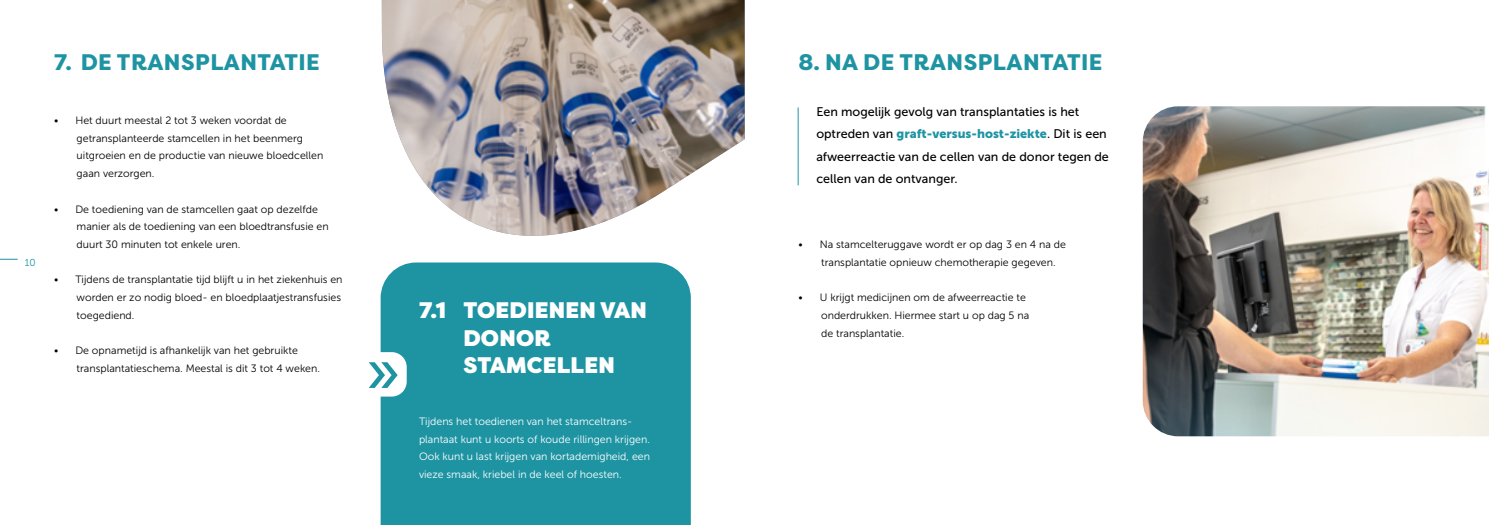
<style>
.page{position:relative;width:1489px;height:525px;background:#fff}
.page>*{position:absolute;margin:0;border:0;box-sizing:border-box;transform-origin:0 0}
.t1{font:62.5px "Museo Sans 500";color:#1e94a3}
.t2{font:800 22.5px "Filson Pro";letter-spacing:.02em;color:#1e94a3}
.t3{font:900 22.5px/27.5px "Filson Pro";letter-spacing:.01em;color:#fff}
.t4{font:12.5px/22.5px "Museo Sans 500";color:#000}
.t5{font:12.5px "Museo Sans 900";color:#1e94a3}
.t6{font:10.62px/17.8px "Museo Sans 300";color:#000}
.t7{font:10.62px/17.8px "Museo Sans 300";color:#fff}
.t8{font:10px "Museo Sans 300";color:#1e94a3}
.s1{font-family:"Museo Sans 500";color:#000}
</style>
<div class="page">
<svg style="left:0;top:259px;width:18px;height:1px"></svg>
<img style="left:382px;top:0;width:362px;height:236px">
<img style="left:1142px;top:106px;width:346px;height:330px">
<div style="left:380px;top:262px;width:310px;height:262px;background:#1e94a3"></div>
<div style="left:361px;top:352px;width:46px;height:44px;background:#fff;border-radius:15px"></div>
<hr style="left:797px;top:107px;width:1px;height:78px;background:#1e94a3">
<p class="t8" style="left:25px;top:257px;width:12px">10</p>
<h2 class="t2" style="left:54px;top:48px;width:267px">7. DE TRANSPLANTATIE</h2>
<p class="t6" style="left:77px;top:111px;width:248px;text-indent:-23px">• Het duurt meestal 2 tot 3 weken voordat de getransplanteerde stamcellen in het beenmerg uitgroeien en de productie van nieuwe bloedcellen gaan verzorgen.</p>
<p class="t6" style="left:77px;top:200px;width:253px;text-indent:-23px">• De toediening van de stamcellen gaat op dezelfde manier als de toediening van een bloedtransfusie en duurt 30 minuten tot enkele uren.</p>
<p class="t6" style="left:77px;top:271px;width:267px;text-indent:-23px">• Tijdens de transplantatie tijd blijft u in het ziekenhuis en worden er zo nodig bloed- en bloedplaatjestransfusies toegediend.</p>
<p class="t6" style="left:77px;top:341px;width:245px;text-indent:-23px">• De opnametijd is afhankelijk van het gebruikte transplantatieschema. Meestal is dit 3 tot 4 weken.</p>
<h1 class="t1" style="left:365px;top:337px;width:36px">»</h1>
<h2 class="t3" style="left:463px;top:297px;width:185px;text-indent:-44px">7.1 TOEDIENEN VAN<br>DONOR<br>STAMCELLEN</h2>
<p class="t7" style="left:419px;top:412px;width:232px">Tijdens het toedienen van het stamceltrans&shy;plantaat kunt u koorts of koude rillingen krijgen.<br>Ook kunt u last krijgen van kortademigheid, een vieze smaak, kriebel in de keel of hoesten.</p>
<h2 class="t2" style="left:798px;top:48px;width:305px">8. NA DE TRANSPLANTATIE</h2>
<p class="t4" style="left:816px;top:100px;width:264px">Een mogelijk gevolg van transplantaties is het</p>
<p class="t5" style="left:816px;top:127px;width:292px"><span class="s1">optreden van</span> graft-versus-host-ziekte<span class="s1">. Dit is een</span></p>
<p class="t4" style="left:816px;top:145px;width:294px">afweerreactie van de cellen van de donor tegen de cellen van de ontvanger.</p>
<p class="t6" style="left:821px;top:235px;width:246px;text-indent:-23px">• Na stamcelteruggave wordt er op dag 3 en 4 na de transplantatie opnieuw chemotherapie gegeven.</p>
<p class="t6" style="left:821px;top:288px;width:210px;text-indent:-23px">• U krijgt medicijnen om de afweerreactie te onderdrukken. Hiermee start u op dag 5 na de transplantatie.</p>
</div>
